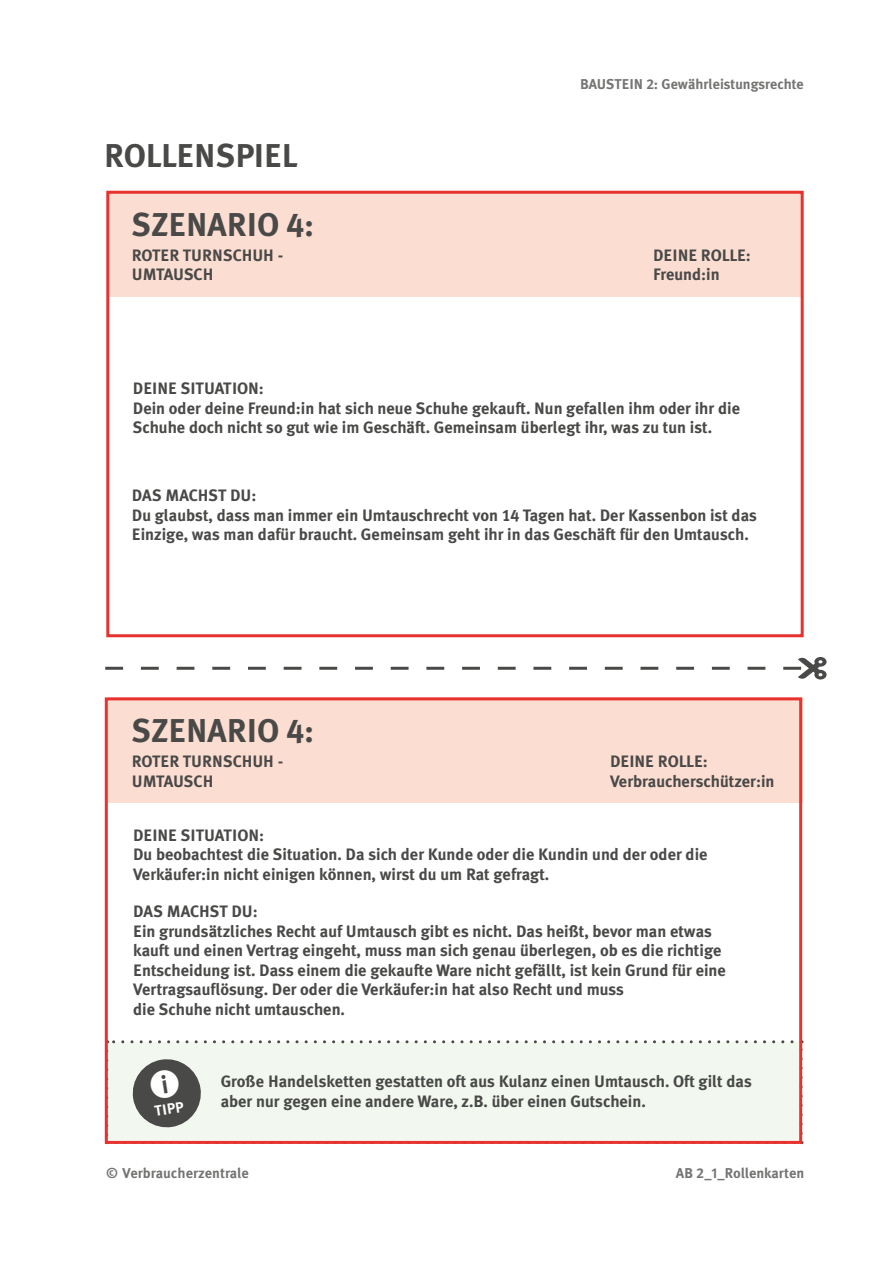
<style>
.page{position:relative;width:893px;height:1263px;background:#fff}
.page>*{position:absolute;margin:0;border:0;box-sizing:border-box;transform-origin:0 0}
.t1{font:700 33px "Meta Plus";color:#494948}
.t2{font:700 16.5px/19.5px "Meta Plus";color:#494948}
.t3{font:700 14.7px "Meta Plus";color:#fff}
.t4{font:700 14.25px "Meta Pro";color:#747473}
.t5{font:700 14.25px "Meta Plus";color:#747473}
.s1{font-family:"Meta Plus Bold Caps";font-weight:400}
</style>
<div class="page">
<div style="left:108px;top:191px;width:694px;height:106px;background:#fcddd2"></div>
<div style="left:108px;top:697px;width:694px;height:106px;background:#fcddd2"></div>
<div style="left:107px;top:1042px;width:694px;height:100px;background:#f2f8f0"></div>
<svg style="left:802px;top:1040px;width:1px;height:93px"></svg>
<svg style="left:109px;top:1040px;width:683px;height:3px"></svg>
<div style="left:106px;top:191px;width:698px;height:446px;border:3px solid #e73230"></div>
<div style="left:105px;top:697px;width:697px;height:447px;border:3px solid #e73230"></div>
<svg style="left:105px;top:657px;width:721px;height:22px"></svg>
<svg style="left:132px;top:1059px;width:69px;height:69px"></svg>
<h1 class="t1" style="left:104px;top:137px;width:195px">ROLLENSPIEL</h1>
<p class="t5" style="left:580px;top:76px;width:225px">BAUSTEIN <span class="s1">2</span>: Gewährleistungsrechte</p>
<h1 class="t1" style="left:132px;top:205px;width:184px">SZENARIO <span class="s1">4</span>:</h1>
<p class="t2" style="left:132px;top:245px;width:153px">ROTER TURNSCHUH -<br>UMTAUSCH</p>
<p class="t2" style="left:653px;top:245px;width:99px">DEINE ROLLE:<br>Freund:in</p>
<p class="t2" style="left:133px;top:378px;width:609px">DEINE SITUATION:<br>Dein oder deine Freund:in hat sich neue Schuhe gekauft. Nun gefallen ihm oder ihr die<br>Schuhe doch nicht so gut wie im Geschäft. Gemeinsam überlegt ihr, was zu tun ist.</p>
<p class="t2" style="left:132px;top:486px;width:627px">DAS MACHST DU:<br>Du glaubst, dass man immer ein Umtauschrecht von <span class="s1">14</span> Tagen hat. Der Kassenbon ist das<br>Einzige, was man dafür braucht. Gemeinsam geht ihr in das Geschäft für den Umtausch.</p>
<h1 class="t1" style="left:132px;top:712px;width:184px">SZENARIO <span class="s1">4</span>:</h1>
<p class="t2" style="left:132px;top:752px;width:153px">ROTER TURNSCHUH -<br>UMTAUSCH</p>
<p class="t2" style="left:610px;top:752px;width:166px">DEINE ROLLE:<br>Verbraucherschützer:in</p>
<p class="t2" style="left:133px;top:825px;width:576px">DEINE SITUATION:<br>Du beobachtest die Situation. Da sich der Kunde oder die Kundin und der oder die<br>Verkäufer:in nicht einigen können, wirst du um Rat gefragt.</p>
<p class="t2" style="left:133px;top:902px;width:594px">DAS MACHST DU:<br>Ein grundsätzliches Recht auf Umtausch gibt es nicht. Das heißt, bevor man etwas kauft und einen Vertrag eingeht, muss man sich genau überlegen, ob es die richtige Entscheidung ist. Dass einem die gekaufte Ware nicht gefällt, ist kein Grund für eine Vertragsauflösung. Der oder die Verkäufer:in hat also Recht und muss<br>die Schuhe nicht umtauschen.</p>
<p class="t3" style="left:153px;top:1102px;width:31px;rotate:-9deg">TIPP</p>
<p class="t2" style="left:221px;top:1071px;width:533px">Große Handelsketten gestatten oft aus Kulanz einen Umtausch. Oft gilt das aber nur gegen eine andere Ware, z.B. über einen Gutschein.</p>
<p class="t4" style="left:106px;top:1162px;width:144px">© Verbraucherzentrale</p>
<p class="t4" style="left:676px;top:1162px;width:130px">AB 2_1_Rollenkarten</p>
</div>
